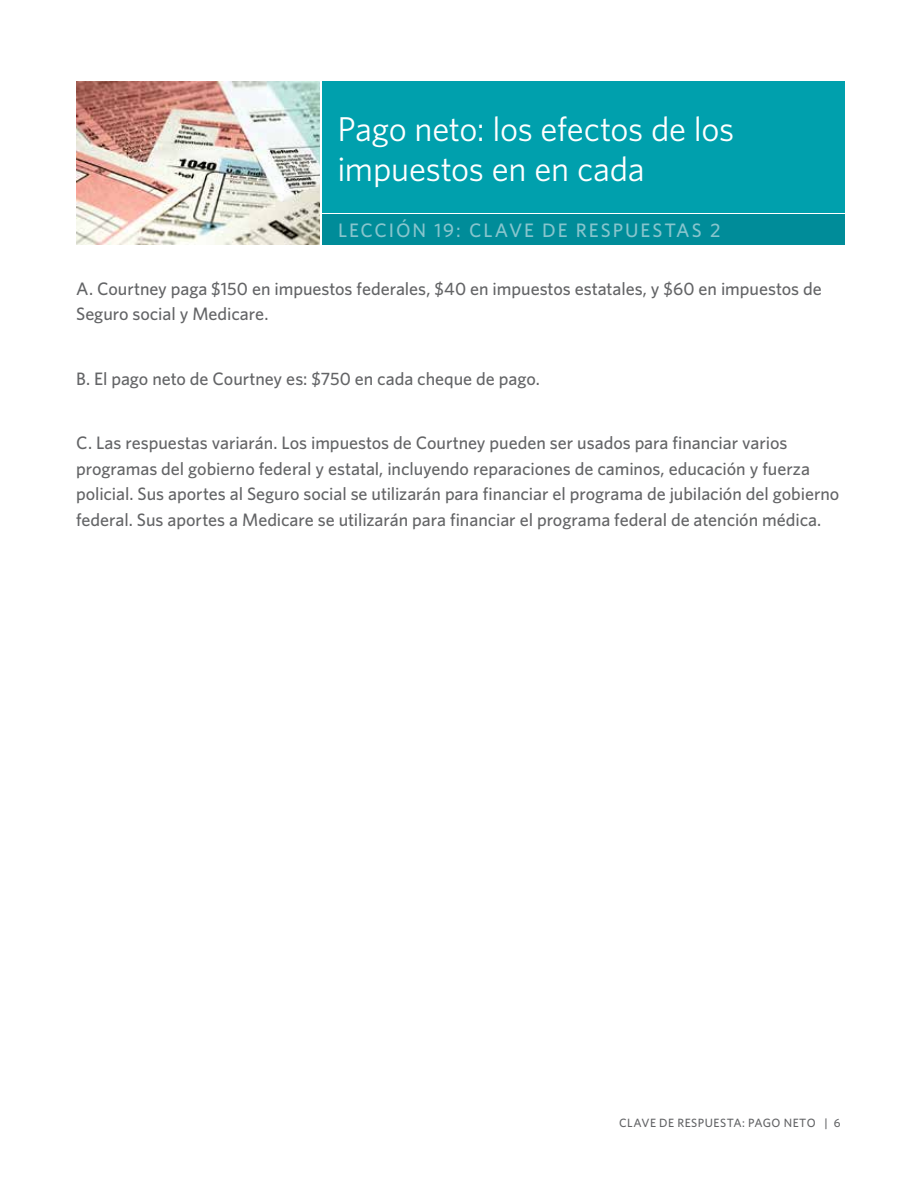
<style>
.page{position:relative;width:918px;height:1188px;background:#fff}
.page>*{position:absolute;margin:0;border:0;box-sizing:border-box;transform-origin:0 0}
.t1{font:34.5px/40.5px "Whitney";letter-spacing:-.01em;color:#fff}
.t2{font:500 19.5px "Whitney";letter-spacing:.1em;color:#87c5cd}
.t3{font:500 18px/25.5px "Whitney";color:#636466}
.t4{font:500 12px "Whitney";letter-spacing:.04em;color:#636466}
</style>
<div class="page">
<img style="left:77px;top:81px;width:242px;height:163px">
<div style="left:322px;top:81px;width:523px;height:131px;background:#00a0ad"></div>
<div style="left:322px;top:214px;width:523px;height:30px;background:#008c99"></div>
<h1 class="t1" style="left:337px;top:108px;width:399px">Pago neto: los efectos de los impuestos en en cada</h1>
<p class="t2" style="left:338px;top:218px;width:384px">LECCIÓN 19: CLAVE DE RESPUESTAS 2</p>
<p class="t3" style="left:76px;top:275px;width:747px">A. Courtney paga $150 en impuestos federales, $40 en impuestos estatales, y $60 en impuestos de<br>Seguro social y Medicare.</p>
<p class="t3" style="left:76px;top:365px;width:465px">B. El pago neto de Courtney es: $750 en cada cheque de pago.</p>
<p class="t3" style="left:76px;top:430px;width:765px">C. Las respuestas variarán. Los impuestos de Courtney pueden ser usados para financiar varios programas del gobierno federal y estatal, incluyendo reparaciones de caminos, educación y fuerza policial. Sus aportes al Seguro social se utilizarán para financiar el programa de jubilación del gobierno federal. Sus aportes a Medicare se utilizarán para financiar el programa federal de atención médica.</p>
<p class="t4" style="left:619px;top:1115px;width:223px">CLAVE DE RESPUESTA: PAGO NETO | 6</p>
</div>
